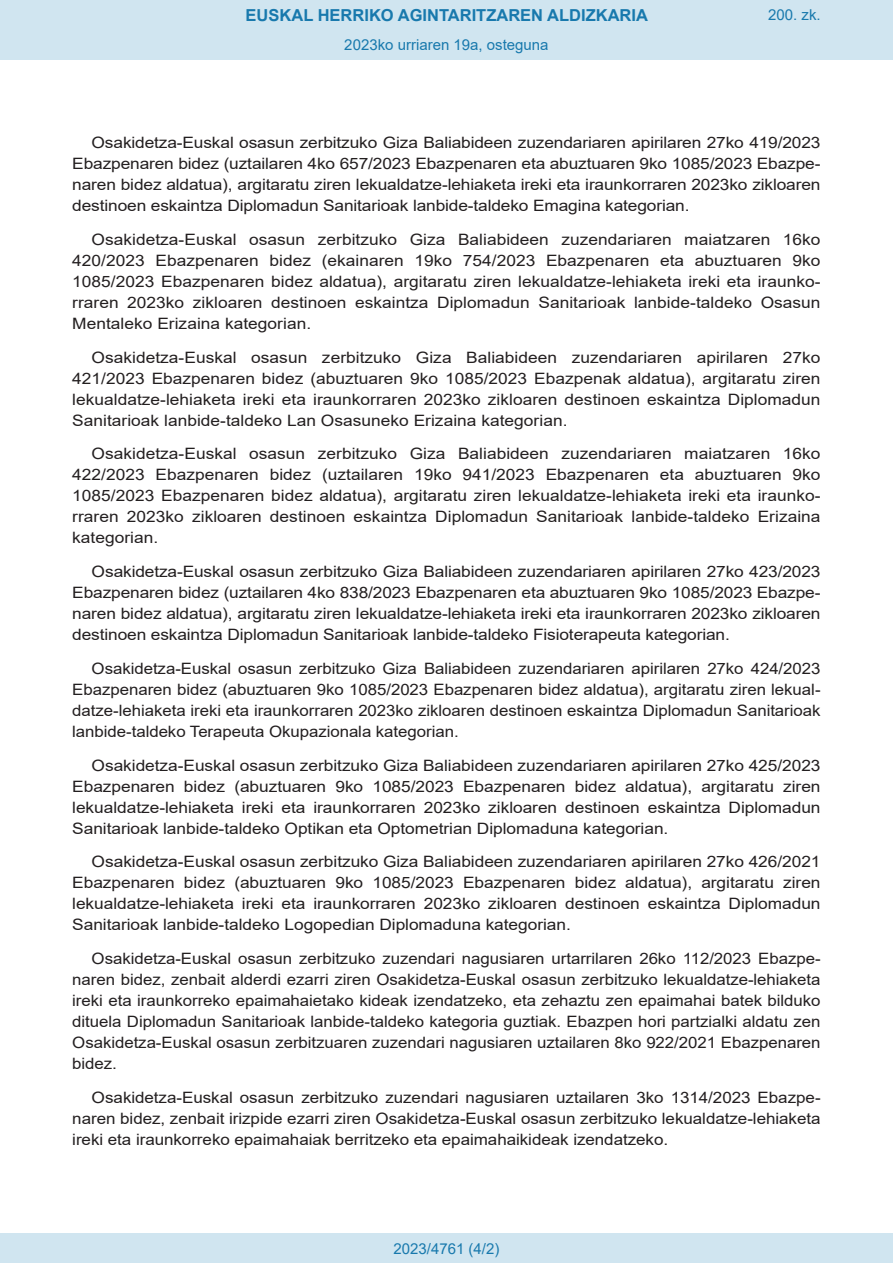
<style>
.page{position:relative;width:893px;height:1263px;background:#fff}
.page>*{position:absolute;margin:0;border:0;box-sizing:border-box;transform-origin:0 0}
.t1{font:700 16.5px "Arial";color:#1879ad}
.BOPVDetalle{font:15.6px/21px "Arial";letter-spacing:-.005em;color:#231f20;text-align:justify;scale:1.11 1}
.BOPVDetalle-2{font:15.6px/21px "Arial";letter-spacing:-.005em;color:#231f20;text-align:justify;scale:1.07 1}
.Paginacion_Centro{font:15px "Arial";color:#1879ad}
</style>
<div class="page">
<div style="left:0;top:0;width:893px;height:60px;background:#d0e5f0"></div>
<div style="left:0;top:1233px;width:893px;height:30px;background:#d0e5f0"></div>
<p class="t1" style="left:246px;top:3px;width:404px">EUSKAL HERRIKO AGINTARITZAREN ALDIZKARIA</p>
<p class="Paginacion_Centro" style="left:344px;top:35px;width:206px">2023ko urriaren 19a, osteguna</p>
<p class="Paginacion_Centro" style="left:768px;top:5px;width:54px">200. zk.</p>
<p class="BOPVDetalle" style="left:72px;top:132px;width:676px;text-indent:19px">Osakidetza-Euskal osasun zerbitzuko Giza Baliabideen zuzendariaren apirilaren 27ko 419/2023<br>Ebazpenaren bidez (uztailaren 4ko 657/2023 Ebazpenaren eta abuztuaren 9ko 1085/2023 Ebazpe&shy;naren bidez aldatua), argitaratu ziren lekualdatze-lehiaketa ireki eta iraunkorraren 2023ko zikloaren destinoen eskaintza Diplomadun Sanitarioak lanbide-taldeko Emagina kategorian.</p>
<p class="BOPVDetalle" style="left:72px;top:229px;width:676px;text-indent:19px">Osakidetza-Euskal osasun zerbitzuko Giza Baliabideen zuzendariaren maiatzaren 16ko 420/2023 Ebazpenaren bidez (ekainaren 19ko 754/2023 Ebazpenaren eta abuztuaren 9ko 1085/2023 Ebazpenaren bidez aldatua), argitaratu ziren lekualdatze-lehiaketa ireki eta iraunko&shy;rraren 2023ko zikloaren destinoen eskaintza Diplomadun Sanitarioak lanbide-taldeko Osasun Mentaleko Erizaina kategorian.</p>
<p class="BOPVDetalle" style="left:72px;top:347px;width:676px;text-indent:19px">Osakidetza-Euskal osasun zerbitzuko Giza Baliabideen zuzendariaren apirilaren 27ko 421/2023 Ebazpenaren bidez (abuztuaren 9ko 1085/2023 Ebazpenak aldatua), argitaratu ziren lekualdatze-lehiaketa ireki eta iraunkorraren 2023ko zikloaren destinoen eskaintza Diplomadun Sanitarioak lanbide-taldeko Lan Osasuneko Erizaina kategorian.</p>
<p class="BOPVDetalle" style="left:72px;top:443px;width:676px;text-indent:19px">Osakidetza-Euskal osasun zerbitzuko Giza Baliabideen zuzendariaren maiatzaren 16ko 422/2023 Ebazpenaren bidez (uztailaren 19ko 941/2023 Ebazpenaren eta abuztuaren 9ko 1085/2023 Ebazpenaren bidez aldatua), argitaratu ziren lekualdatze-lehiaketa ireki eta iraunko&shy;rraren 2023ko zikloaren destinoen eskaintza Diplomadun Sanitarioak lanbide-taldeko Erizaina kategorian.</p>
<p class="BOPVDetalle" style="left:72px;top:561px;width:676px;text-indent:19px">Osakidetza-Euskal osasun zerbitzuko Giza Baliabideen zuzendariaren apirilaren 27ko 423/2023<br>Ebazpenaren bidez (uztailaren 4ko 838/2023 Ebazpenaren eta abuztuaren 9ko 1085/2023 Ebazpe&shy;naren bidez aldatua), argitaratu ziren lekualdatze-lehiaketa ireki eta iraunkorraren 2023ko zikloaren destinoen eskaintza Diplomadun Sanitarioak lanbide-taldeko Fisioterapeuta kategorian.</p>
<p class="BOPVDetalle-2" style="left:72px;top:658px;width:701px;text-indent:19px">Osakidetza-Euskal osasun zerbitzuko Giza Baliabideen zuzendariaren apirilaren 27ko 424/2023<br>Ebazpenaren bidez (abuztuaren 9ko 1085/2023 Ebazpenaren bidez aldatua), argitaratu ziren lekual&shy;datze-lehiaketa ireki eta iraunkorraren 2023ko zikloaren destinoen eskaintza Diplomadun Sanitarioak lanbide-taldeko Terapeuta Okupazionala kategorian.</p>
<p class="BOPVDetalle" style="left:72px;top:755px;width:676px;text-indent:19px">Osakidetza-Euskal osasun zerbitzuko Giza Baliabideen zuzendariaren apirilaren 27ko 425/2023<br>Ebazpenaren bidez (abuztuaren 9ko 1085/2023 Ebazpenaren bidez aldatua), argitaratu ziren lekualdatze-lehiaketa ireki eta iraunkorraren 2023ko zikloaren destinoen eskaintza Diplomadun Sanitarioak lanbide-taldeko Optikan eta Optometrian Diplomaduna kategorian.</p>
<p class="BOPVDetalle" style="left:72px;top:851px;width:676px;text-indent:19px">Osakidetza-Euskal osasun zerbitzuko Giza Baliabideen zuzendariaren apirilaren 27ko 426/2021<br>Ebazpenaren bidez (abuztuaren 9ko 1085/2023 Ebazpenaren bidez aldatua), argitaratu ziren lekualdatze-lehiaketa ireki eta iraunkorraren 2023ko zikloaren destinoen eskaintza Diplomadun Sanitarioak lanbide-taldeko Logopedian Diplomaduna kategorian.</p>
<p class="BOPVDetalle-2" style="left:72px;top:948px;width:701px;text-indent:19px">Osakidetza-Euskal osasun zerbitzuko zuzendari nagusiaren urtarrilaren 26ko 112/2023 Ebazpe&shy;naren bidez, zenbait alderdi ezarri ziren Osakidetza-Euskal osasun zerbitzuko lekualdatze-lehiaketa ireki eta iraunkorreko epaimahaietako kideak izendatzeko, eta zehaztu zen epaimahai batek bilduko dituela Diplomadun Sanitarioak lanbide-taldeko kategoria guztiak. Ebazpen hori partzialki aldatu zen Osakidetza-Euskal osasun zerbitzuaren zuzendari nagusiaren uztailaren 8ko 922/2021 Ebazpenaren bidez.</p>
<p class="BOPVDetalle" style="left:72px;top:1087px;width:676px;text-indent:19px">Osakidetza-Euskal osasun zerbitzuko zuzendari nagusiaren uztailaren 3ko 1314/2023 Ebazpe&shy;naren bidez, zenbait irizpide ezarri ziren Osakidetza-Euskal osasun zerbitzuko lekualdatze-lehiaketa ireki eta iraunkorreko epaimahaiak berritzeko eta epaimahaikideak izendatzeko.</p>
<p class="Paginacion_Centro" style="left:393px;top:1238px;width:107px">2023/4761 (4/2)</p>
</div>
